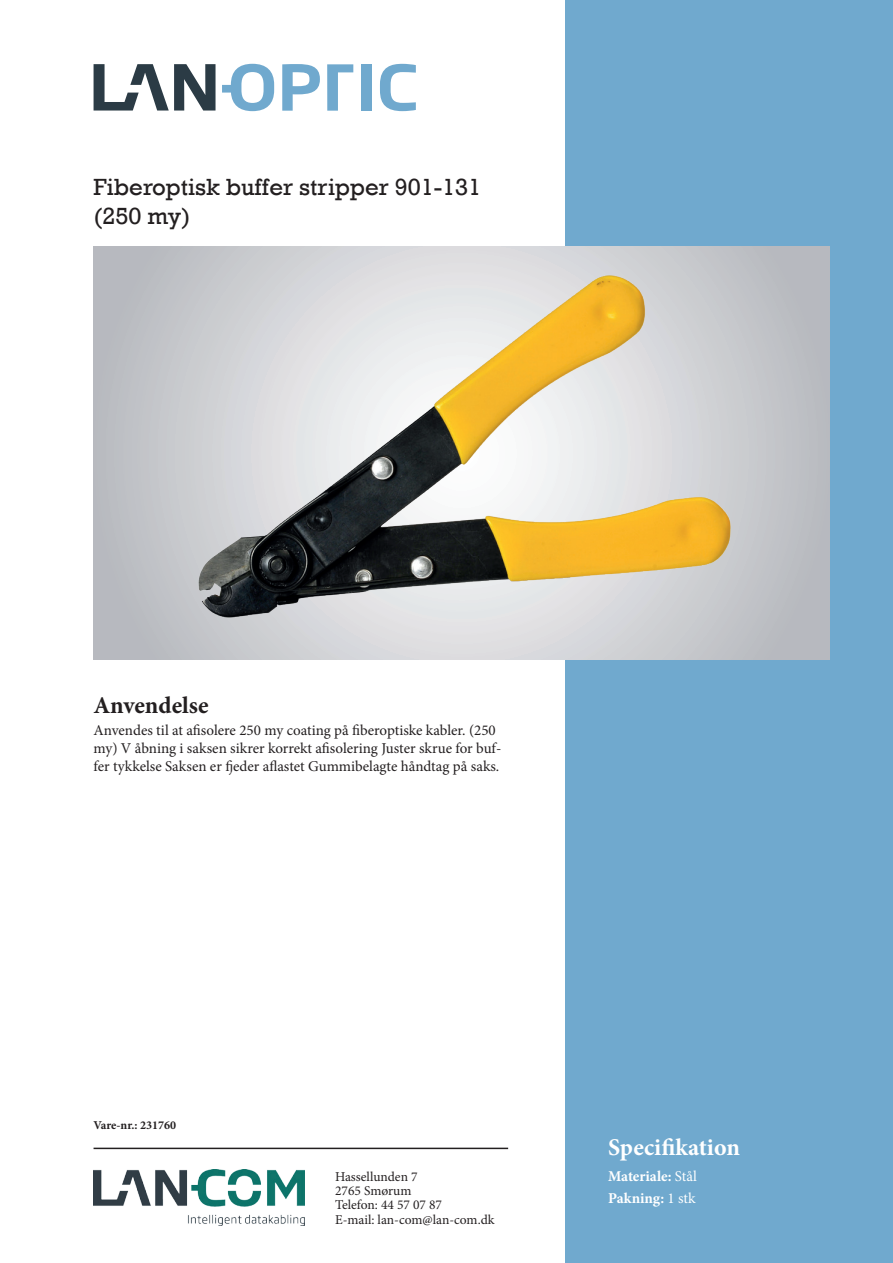
<style>
.page{position:relative;width:893px;height:1263px;background:#fff}
.page>*{position:absolute;margin:0;border:0;box-sizing:border-box;transform-origin:0 0}
.t1{font:24px/28.8px "Rockwell";color:#231f20}
.t2{font:700 24px "Minion Pro";color:#fff}
.t3{font:700 24px "Minion Pro";letter-spacing:-.005em;color:#231f20}
.t4{font:15px/18px "Minion Pro";color:#231f20}
.t5{font:700 15px/22.2px "Minion Pro";color:#fff}
.t6{font:13.5px/14.2px "Minion Pro";color:#231f20}
.t7{font:700 12px "Minion Pro";color:#231f20}
.s1{font-weight:400}
</style>
<div class="page">
<div style="left:566px;top:0;width:327px;height:1263px;background:#70a9ce"></div>
<svg style="left:94px;top:247px;width:735px;height:412px;background:#c1c3c8"></svg>
<svg style="left:282px;top:64px;width:38px;height:47px"></svg>
<svg style="left:327px;top:64px;width:26px;height:47px"></svg>
<div style="left:362px;top:64px;width:10px;height:47px;background:#70a9ce"></div>
<svg style="left:380px;top:64px;width:36px;height:47px"></svg>
<svg style="left:94px;top:64px;width:122px;height:47px"></svg>
<svg style="left:222px;top:64px;width:52px;height:47px"></svg>
<img style="left:183px;top:266px;width:557px;height:373px">
<img style="left:94px;top:1169px;width:210px;height:56px">
<hr style="left:94px;top:1147px;width:414px;height:2px;background:#231f20">
<h1 class="t1" style="left:94px;top:173px;width:389px">Fiberoptisk buffer stripper 901-131 (250 my)</h1>
<h1 class="t3" style="left:94px;top:688px;width:117px">Anvendelse</h1>
<p class="t4" style="left:94px;top:721px;width:409px">Anvendes til at afisolere 250 my coating på fiberoptiske kabler. (250 my) V åbning i saksen sikrer korrekt afisolering Juster skrue for buf&shy;fer tykkelse Saksen er fjeder aflastet Gummibelagte håndtag på saks.</p>
<p class="t7" style="left:94px;top:1117px;width:84px">Vare-nr.: 231760</p>
<p class="t6" style="left:335px;top:1169px;width:161px">Hassellunden 7<br>2765 Smørum<br>Telefon: 44 57 07 87<br>E-mail: lan-com@lan-com.dk</p>
<h1 class="t2" style="left:608px;top:1130px;width:133px">Specifikation</h1>
<p class="t5" style="left:608px;top:1165px;width:90px">Materiale: <span class="s1">Stål<br></span>Pakning: <span class="s1">1 stk</span></p>
</div>
